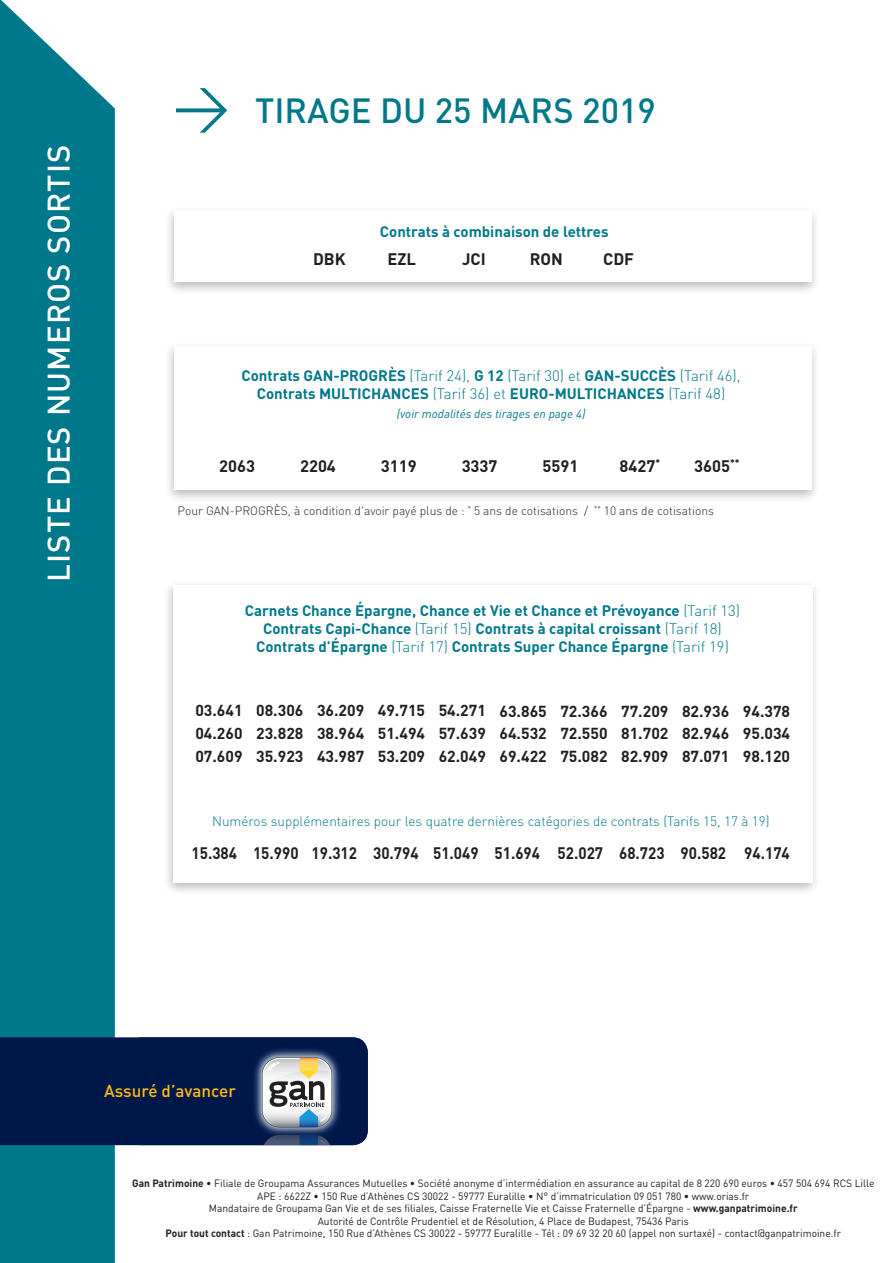
<style>
.page{position:relative;width:893px;height:1263px;background:#fff}
.page>*{position:absolute;margin:0;border:0;box-sizing:border-box;transform-origin:0 0}
.t1{font:55.8px "DIN Pro";color:#00788b}
.t2{font:500 34.5px "DIN Pro";color:#00788b}
.t3{font:500 30.9px "DIN Pro";letter-spacing:.04em;color:#fff}
.t4{font:500 17.1px "DIN Pro";color:#fdbc12}
.t5{font:700 16.5px "DIN Pro";color:#231f20;scale:.92 1}
.t6{font:700 16.5px "DIN Pro";color:#231f20}
.t7{font:700 15.75px "DIN Pro";color:#231f20}
.t8{font:700 15px/18px "DIN Pro";color:#00788b;text-align:center}
.t9{font:300 13.5px "DIN Pro";color:#00788b}
.t10{font:300 12px "DIN Pro";color:#231f20}
.t11{font:italic 12px "DIN Pro";color:#00788b}
.t12{font:10.5px/12.6px "DIN Pro";color:#231f20;text-align:center}
.s1{font-weight:300}
.s2{font-weight:700}
</style>
<div class="page">
<svg style="left:0;top:0;width:115px;height:1263px;background:#118192"></svg>
<div style="left:46px;top:145px;width:49px;height:685px;background:#00788b"></div>
<svg style="left:0;top:1037px;width:368px;height:108px;background:#1b2f5b"></svg>
<div style="left:164px;top:206px;width:656px;height:89px;background:#231f20;opacity:.3"></div>
<div style="left:174px;top:210px;width:638px;height:72px;background:#fff"></div>
<div style="left:163px;top:580px;width:657px;height:316px;background:#231f20;opacity:.3"></div>
<div style="left:173px;top:585px;width:639px;height:297px;background:#fff"></div>
<div style="left:164px;top:341px;width:656px;height:162px;background:#231f20;opacity:.3"></div>
<div style="left:174px;top:346px;width:638px;height:144px;background:#fff"></div>
<p class="t3" style="left:34px;top:582px;width:439px;rotate:-90deg">LISTE DES NUMEROS SORTIS</p>
<p class="t1" style="left:173px;top:61px;width:59px">→</p>
<p class="t2" style="left:255px;top:82px;width:402px">TIRAGE DU 25 MARS 2019</p>
<p class="t8" style="left:380px;top:221px;width:230px">Contrats à combinaison de lettres</p>
<p class="t6" style="left:313px;top:245px;width:34px">DBK</p>
<p class="t6" style="left:387px;top:245px;width:30px">EZL</p>
<p class="t6" style="left:462px;top:245px;width:25px">JCI</p>
<p class="t6" style="left:530px;top:245px;width:34px">RON</p>
<p class="t6" style="left:603px;top:245px;width:32px">CDF</p>
<p class="t8" style="left:241px;top:365px;width:501px">Contrats GAN-PROGRÈS <span class="s1">(Tarif 24),</span> G 12 <span class="s1">(Tarif 30) et</span> GAN-SUCCÈS <span class="s1">(Tarif 46),</span></p>
<p class="t8" style="left:257px;top:383px;width:470px">Contrats MULTICHANCES <span class="s1">(Tarif 36) et</span> EURO-MULTICHANCES <span class="s1">(Tarif 48)</span></p>
<p class="t11" style="left:397px;top:404px;width:190px">(voir modalités des tirages en page 4)</p>
<p class="t6" style="left:219px;top:452px;width:37px">2063</p>
<p class="t6" style="left:300px;top:452px;width:37px">2204</p>
<p class="t6" style="left:381px;top:452px;width:37px">3119</p>
<p class="t6" style="left:462px;top:452px;width:37px">3337</p>
<p class="t6" style="left:542px;top:452px;width:37px">5591</p>
<p class="t6" style="left:619px;top:452px;width:42px">8427<sup>*</sup></p>
<p class="t6" style="left:694px;top:452px;width:47px">3605<sup>**</sup></p>
<p class="t10" style="left:178px;top:502px;width:538px">Pour GAN-PROGRÈS, à condition d'avoir payé plus de : <sup>*</sup> 5 ans de cotisations / <sup>**</sup> 10 ans de cotisations</p>
<p class="t8" style="left:245px;top:600px;width:497px">Carnets Chance Épargne, Chance et Vie et Chance et Prévoyance <span class="s1">(Tarif 13)<br></span>Contrats Capi-Chance <span class="s1">(Tarif 15)</span> Contrats à capital croissant <span class="s1">(Tarif 18)<br></span>Contrats d’Épargne <span class="s1">(Tarif 17)</span> Contrats Super Chance Épargne <span class="s1">(Tarif 19)</span></p>
<p class="t7" style="left:195px;top:697px;width:49px">03.641</p>
<p class="t7" style="left:195px;top:720px;width:49px">04.260</p>
<p class="t7" style="left:195px;top:743px;width:49px">07.609</p>
<p class="t7" style="left:256px;top:697px;width:49px">08.306</p>
<p class="t7" style="left:256px;top:720px;width:49px">23.828</p>
<p class="t7" style="left:256px;top:743px;width:49px">35.923</p>
<p class="t7" style="left:317px;top:697px;width:49px">36.209</p>
<p class="t7" style="left:317px;top:720px;width:49px">38.964</p>
<p class="t7" style="left:317px;top:743px;width:49px">43.987</p>
<p class="t7" style="left:378px;top:697px;width:49px">49.715</p>
<p class="t7" style="left:378px;top:720px;width:49px">51.494</p>
<p class="t7" style="left:378px;top:743px;width:49px">53.209</p>
<p class="t7" style="left:439px;top:697px;width:49px">54.271</p>
<p class="t7" style="left:439px;top:720px;width:49px">57.639</p>
<p class="t7" style="left:439px;top:743px;width:49px">62.049</p>
<p class="t7" style="left:500px;top:698px;width:49px">63.865</p>
<p class="t7" style="left:500px;top:720px;width:49px">64.532</p>
<p class="t7" style="left:500px;top:743px;width:49px">69.422</p>
<p class="t7" style="left:560px;top:698px;width:49px">72.366</p>
<p class="t7" style="left:560px;top:720px;width:49px">72.550</p>
<p class="t7" style="left:560px;top:743px;width:49px">75.082</p>
<p class="t7" style="left:621px;top:698px;width:49px">77.209</p>
<p class="t7" style="left:621px;top:720px;width:49px">81.702</p>
<p class="t7" style="left:621px;top:743px;width:49px">82.909</p>
<p class="t7" style="left:682px;top:698px;width:49px">82.936</p>
<p class="t7" style="left:682px;top:720px;width:49px">82.946</p>
<p class="t7" style="left:682px;top:743px;width:49px">87.071</p>
<p class="t7" style="left:743px;top:698px;width:49px">94.378</p>
<p class="t7" style="left:743px;top:720px;width:49px">95.034</p>
<p class="t7" style="left:743px;top:743px;width:49px">98.120</p>
<p class="t9" style="left:212px;top:810px;width:559px">Numéros supplémentaires pour les quatre dernières catégories de contrats (Tarifs 15, 17 à 19)</p>
<p class="t5" style="left:192px;top:839px;width:652px">15.384 15.990 19.312 30.794 51.049 51.694 52.027 68.723 90.582 94.174</p>
<p class="t4" style="left:104px;top:1077px;width:133px">Assuré d’avancer</p>
<p class="t12" style="left:132px;top:1176px;width:744px"><span class="s2">Gan Patrimoine</span> • Filiale de Groupama Assurances Mutuelles • Société anonyme d’intermédiation en assurance au capital de 8 220 690 euros • 457 504 694 RCS Lille<br>APE : 6622Z • 150 Rue d’Athènes CS 30022 - 59777 Euralille • N° d’immatriculation 09 051 780 • www.orias.fr</p>
<p class="t12" style="left:209px;top:1201px;width:590px">Mandataire de Groupama Gan Vie et de ses filiales, Caisse Fraternelle Vie et Caisse Fraternelle d’Épargne - <span class="s2">www.ganpatrimoine.fr</span></p>
<p class="t12" style="left:318px;top:1214px;width:373px">Autorité de Contrôle Prudentiel et de Résolution, 4 Place de Budapest, 75436 Paris</p>
<p class="t12" style="left:166px;top:1226px;width:677px"><span class="s2">Pour tout contact</span> : Gan Patrimoine, 150 Rue d’Athènes CS 30022 - 59777 Euralille - Tél : 09 69 32 20 60 (appel non surtaxé) - contact@ganpatrimoine.fr</p>
</div>
